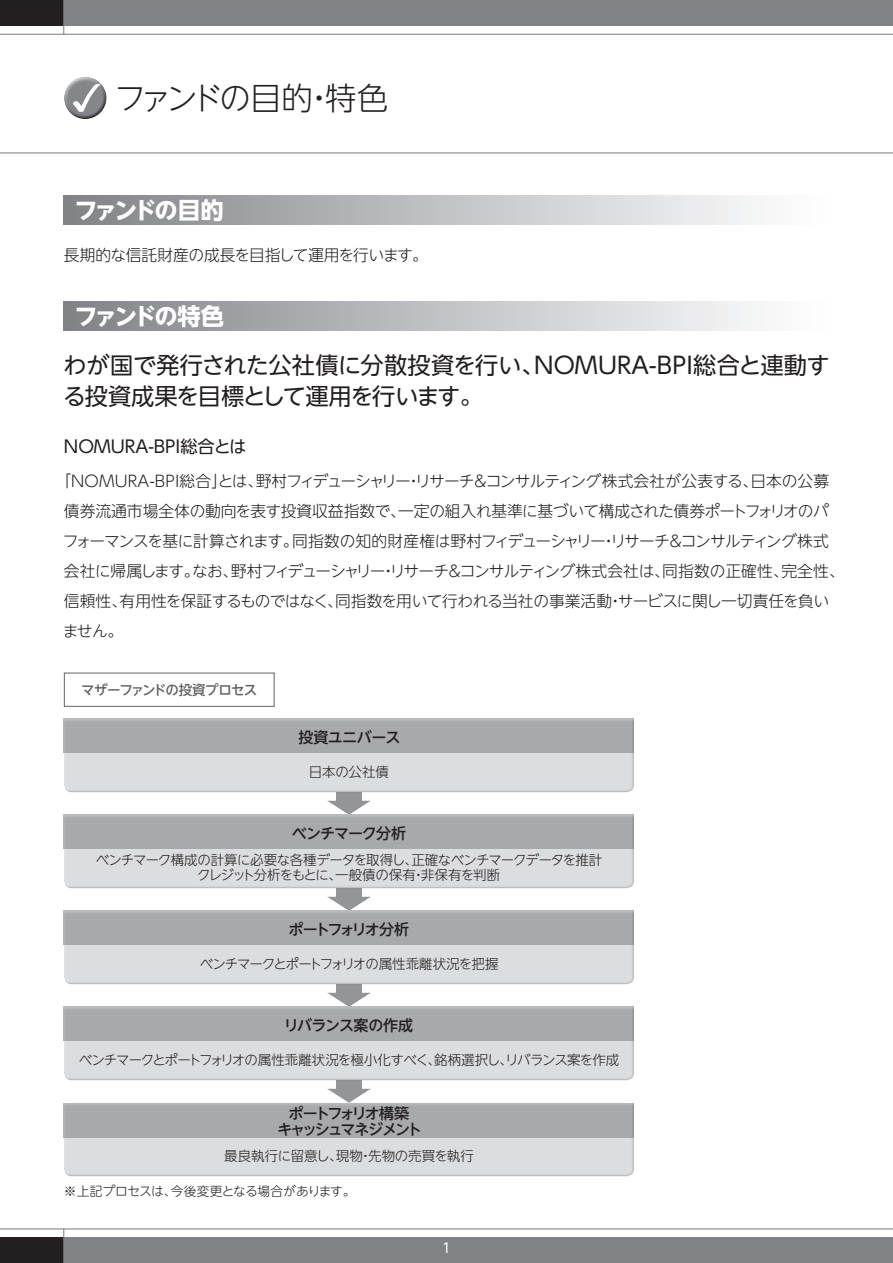
<style>
.page{position:relative;width:893px;height:1263px;background:#fff}
.page>*{position:absolute;margin:0;border:0;box-sizing:border-box;transform-origin:0 0}
.t1{font:300 31.5px "UD Shin Go NT Pro";letter-spacing:-.11em;color:#231f20}
.t2{font:23.25px/31.5px "UD Shin Go NT Pro";letter-spacing:-.015em;color:#231f20}
.t3{font:700 23.25px "UD Shin Go NT Pro";letter-spacing:-.125em;color:#fff}
.t4{font:17.25px "UD Shin Go NT Pro";color:#231f20}
.t5{font:300 15.75px/30px "UD Shin Go NT Pro";letter-spacing:-.04em;color:#231f20}
.t6{font:500 15px/15.8px "UD Shin Go NT Pro";letter-spacing:-.14em;color:#231f20;text-align:center}
.t7{font:500 15px "UD Shin Go NT Pro";letter-spacing:-.15em;color:#231f20}
.t8{font:500 15px "UD Shin Go NT Pro";letter-spacing:-.04em;color:#231f20}
.t9{font:500 15px "UD Shin Go NT Pro";letter-spacing:-.07em;color:#231f20}
.t10{font:500 15px "UD Shin Go NT Pro";letter-spacing:-.03em;color:#231f20}
.t11{font:300 13.5px/15px "UD Shin Go NT Pro";letter-spacing:-.06em;color:#231f20;text-align:center}
.t12{font:300 13.5px "UD Shin Go NT Pro";color:#231f20}
.t13{font:500 13.5px "UD Shin Go NT Pro";letter-spacing:-.06em;color:#636366}
.t14{font:13.5px "UD Shin Go NT Pro";color:#fff}
.t15{font:300 12.75px "UD Shin Go NT Pro";letter-spacing:-.035em;color:#231f20}
</style>
<div class="page">
<div style="left:64px;top:0;width:829px;height:26px;background:#808285"></div>
<div style="left:64px;top:1237px;width:829px;height:26px;background:#808285"></div>
<hr style="left:0;top:34px;width:893px;height:1px;background:#808285">
<hr style="left:0;top:152px;width:893px;height:1px;background:#808285">
<hr style="left:0;top:1228px;width:893px;height:1px;background:#808285">
<div style="left:0;top:0;width:64px;height:26px;background:#231f20"></div>
<div style="left:0;top:1237px;width:64px;height:26px;background:#231f20"></div>
<hr style="left:63px;top:0;width:1px;height:35px;background:#808285">
<hr style="left:63px;top:1228px;width:1px;height:35px;background:#808285">
<div style="left:64px;top:196px;width:765px;height:29px;background:linear-gradient(to right,#818387,#fff)"></div>
<div style="left:64px;top:302px;width:765px;height:29px;background:linear-gradient(to right,#818387,#fff)"></div>
<div style="left:64px;top:673px;width:211px;height:34px;border:1px solid #636366"></div>
<div style="left:63px;top:719px;width:573px;height:76px;background:#231f20;opacity:.3"></div>
<svg style="left:64px;top:774px;width:570px;height:41px"></svg>
<div style="left:63px;top:815px;width:573px;height:76px;background:#231f20;opacity:.3"></div>
<svg style="left:64px;top:870px;width:570px;height:41px"></svg>
<div style="left:63px;top:911px;width:573px;height:76px;background:#231f20;opacity:.3"></div>
<svg style="left:64px;top:966px;width:570px;height:41px"></svg>
<div style="left:63px;top:1007px;width:573px;height:76px;background:#231f20;opacity:.3"></div>
<svg style="left:64px;top:1062px;width:570px;height:41px"></svg>
<div style="left:63px;top:1103px;width:573px;height:76px;background:#231f20;opacity:.3"></div>
<div style="left:64px;top:76px;width:43px;height:34px;background:#fff;opacity:.75"></div>
<div style="left:64px;top:83px;width:44px;height:38px;background:#231f20;opacity:.75"></div>
<h1 class="t1" style="left:114px;top:72px;width:275px">ファンドの目的・特色</h1>
<h2 class="t3" style="left:74px;top:191px;width:151px">ファンドの目的</h2>
<p class="t5" style="left:64px;top:240px;width:365px">長期的な信託財産の成長を目指して運用を行います。</p>
<h2 class="t3" style="left:74px;top:297px;width:151px">ファンドの特色</h2>
<h2 class="t2" style="left:63px;top:349px;width:769px">わが国で発行された公社債に分散投資を行い、NOMURA-BPI総合と連動する投資成果を目標として運用を行います。</h2>
<p class="t4" style="left:64px;top:433px;width:184px">NOMURA-BPI総合とは</p>
<p class="t5" style="left:63px;top:465px;width:783px;text-indent:-7px">「NOMURA-BPI総合」とは、野村フィデューシャリー・リサーチ＆コンサルティング株式会社が公表する、日本の公募債券流通市場全体の動向を表す投資収益指数で、一定の組入れ基準に基づいて構成された債券ポートフォリオのパフォーマンスを基に計算されます。同指数の知的財産権は野村フィデューシャリー・リサーチ＆コンサルティング株式会社に帰属します。なお、野村フィデューシャリー・リサーチ＆コンサルティング株式会社は、同指数の正確性、完全性、信頼性、有用性を保証するものではなく、同指数を用いて行われる当社の事業活動・サービスに関し一切責任を負いません。</p>
<p class="t13" style="left:81px;top:679px;width:177px">マザーファンドの投資プロセス</p>
<p class="t10" style="left:298px;top:725px;width:103px">投資ユニバース</p>
<p class="t11" style="left:309px;top:764px;width:82px">日本の公社債</p>
<p class="t9" style="left:292px;top:821px;width:116px">ベンチマーク分析</p>
<p class="t11" style="left:96px;top:852px;width:508px">ベンチマーク構成の計算に必要な各種データを取得し、正確なベンチマークデータを推計クレジット分析をもとに、一般債の保有・非保有を判断</p>
<p class="t7" style="left:289px;top:917px;width:122px">ポートフォリオ分析</p>
<p class="t11" style="left:200px;top:956px;width:300px">ベンチマークとポートフォリオの属性乖離状況を把握</p>
<p class="t8" style="left:284px;top:1013px;width:131px">リバランス案の作成</p>
<p class="t11" style="left:79px;top:1052px;width:542px">ベンチマークとポートフォリオの属性乖離状況を極小化すべく、銘柄選択し、リバランス案を作成</p>
<p class="t6" style="left:277px;top:1105px;width:146px">ポートフォリオ構築<br>キャッシュマネジメント</p>
<p class="t12" style="left:224px;top:1145px;width:251px">最良執行に留意し、現物・先物の売買を執行</p>
<p class="t15" style="left:64px;top:1181px;width:293px">※上記プロセスは、今後変更となる場合があります。</p>
<p class="t14" style="left:442px;top:1237px;width:10px">1</p>
</div>
